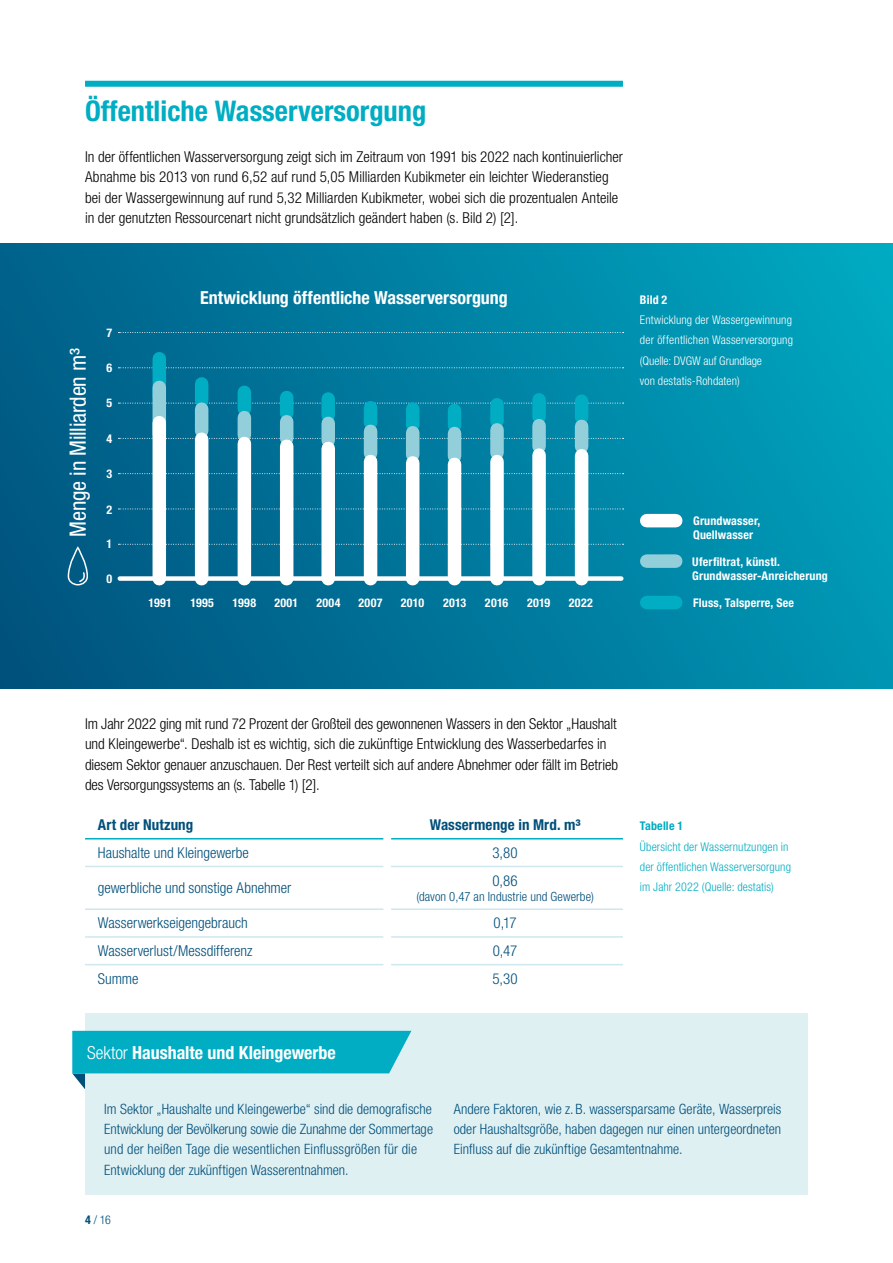
<style>
.page{position:relative;width:893px;height:1263px;background:#fff}
.page>*{position:absolute;margin:0;border:0;box-sizing:border-box;transform-origin:0 0}
.t1{font:700 condensed 28.5px "Helvetica Neue LT Pro";color:#00adc3}
.t2{font:condensed 22.5px "Helvetica Neue LT Pro";letter-spacing:-.01em;color:#fff}
.t3{font:700 condensed 18px "Helvetica Neue LT Pro";color:#fff}
.t4{font:300 condensed 15px/20.2px "Helvetica Neue LT Pro";color:#000}
.t5{font:300 condensed 15px "Helvetica Neue LT Pro";color:#004f7a}
.t6{font:700 condensed 15px "Helvetica Neue LT Pro";letter-spacing:.005em;color:#004f7a}
.t7{font:300 condensed 14.25px/20.2px "Helvetica Neue LT Pro";color:#004f7a}
.t8{font:300 condensed 12.75px "Helvetica Neue LT Pro";letter-spacing:.005em;color:#004f7a}
.t9{font:700 condensed 12px/14.7px "Helvetica Neue LT Pro";letter-spacing:.015em;color:#fff}
.t10{font:300 condensed 12px/20.2px "Helvetica Neue LT Pro";letter-spacing:.01em;color:#fff}
.t11{font:300 condensed 12px/20.2px "Helvetica Neue LT Pro";letter-spacing:.01em;color:#00adc3}
.t12{font:700 condensed 12px "Helvetica Neue LT Pro";letter-spacing:.01em;color:#00adc3}
.t13{font:300 condensed 12px "Helvetica Neue LT Pro";color:#004f7a}
.s1{font-weight:300}
.s2{font-weight:700}
</style>
<div class="page">
<div style="left:0;top:243px;width:893px;height:445px;background:linear-gradient(to right,#035b85,#01a1bc)"></div>
<svg style="left:118px;top:544px;width:506px;height:1px"></svg>
<svg style="left:118px;top:509px;width:506px;height:1px"></svg>
<svg style="left:118px;top:473px;width:506px;height:1px"></svg>
<svg style="left:118px;top:438px;width:506px;height:1px"></svg>
<svg style="left:118px;top:403px;width:506px;height:1px"></svg>
<svg style="left:118px;top:367px;width:506px;height:1px"></svg>
<svg style="left:118px;top:332px;width:506px;height:1px"></svg>
<div style="left:120px;top:576px;width:501px;height:5px;background:#fff"></div>
<div style="left:68px;top:547px;width:20px;height:38px;border:2px solid #fff;border-radius:9px"></div>
<svg style="left:78px;top:571px;width:8px;height:12px"></svg>
<svg style="left:153px;top:359px;width:13px;height:28px"></svg>
<svg style="left:153px;top:387px;width:13px;height:36px"></svg>
<div style="left:153px;top:423px;width:13px;height:156px;background:#fff"></div>
<div style="left:195px;top:384px;width:13px;height:17px;background:#00adc3"></div>
<div style="left:195px;top:409px;width:13px;height:22px;background:#93cfdb"></div>
<div style="left:195px;top:439px;width:13px;height:140px;background:#fff"></div>
<div style="left:238px;top:392px;width:13px;height:17px;background:#00adc3"></div>
<div style="left:280px;top:397px;width:13px;height:16px;background:#00adc3"></div>
<div style="left:321px;top:399px;width:14px;height:16px;background:#00adc3"></div>
<div style="left:364px;top:408px;width:13px;height:15px;background:#00adc3"></div>
<div style="left:406px;top:409px;width:13px;height:16px;background:#00adc3"></div>
<div style="left:448px;top:410px;width:13px;height:15px;background:#00adc3"></div>
<div style="left:490px;top:405px;width:14px;height:16px;background:#00adc3"></div>
<div style="left:532px;top:400px;width:14px;height:17px;background:#00adc3"></div>
<div style="left:238px;top:418px;width:13px;height:17px;background:#93cfdb"></div>
<div style="left:280px;top:422px;width:13px;height:16px;background:#93cfdb"></div>
<div style="left:321px;top:423px;width:14px;height:17px;background:#93cfdb"></div>
<div style="left:364px;top:431px;width:13px;height:22px;background:#93cfdb"></div>
<div style="left:406px;top:433px;width:13px;height:22px;background:#93cfdb"></div>
<div style="left:448px;top:433px;width:13px;height:23px;background:#93cfdb"></div>
<div style="left:490px;top:430px;width:14px;height:23px;background:#93cfdb"></div>
<div style="left:532px;top:426px;width:14px;height:20px;background:#93cfdb"></div>
<div style="left:238px;top:443px;width:13px;height:136px;background:#fff"></div>
<div style="left:280px;top:446px;width:13px;height:133px;background:#fff"></div>
<div style="left:321px;top:448px;width:14px;height:131px;background:#fff"></div>
<div style="left:364px;top:461px;width:13px;height:118px;background:#fff"></div>
<div style="left:406px;top:463px;width:13px;height:116px;background:#fff"></div>
<div style="left:448px;top:464px;width:13px;height:115px;background:#fff"></div>
<div style="left:490px;top:462px;width:14px;height:117px;background:#fff"></div>
<div style="left:532px;top:455px;width:14px;height:124px;background:#fff"></div>
<div style="left:575px;top:401px;width:13px;height:16px;background:#00adc3"></div>
<div style="left:575px;top:426px;width:13px;height:20px;background:#93cfdb"></div>
<div style="left:575px;top:456px;width:13px;height:123px;background:#fff"></div>
<div style="left:647px;top:514px;width:29px;height:13px;background:#fff"></div>
<div style="left:647px;top:554px;width:29px;height:14px;background:#93cfdb"></div>
<div style="left:647px;top:596px;width:29px;height:13px;background:#00adc3"></div>
<div style="left:85px;top:81px;width:538px;height:6px;background:#00adc3"></div>
<div style="left:85px;top:1013px;width:723px;height:182px;background:#dff0f3"></div>
<svg style="left:72px;top:1031px;width:339px;height:58px"></svg>
<hr style="left:85px;top:866px;width:299px;height:1px;background:#cee8ed">
<hr style="left:391px;top:866px;width:232px;height:1px;background:#cee8ed">
<hr style="left:85px;top:908px;width:299px;height:2px;background:#cee8ed">
<hr style="left:391px;top:908px;width:232px;height:2px;background:#cee8ed">
<hr style="left:85px;top:936px;width:299px;height:2px;background:#cee8ed">
<hr style="left:391px;top:936px;width:232px;height:2px;background:#cee8ed">
<hr style="left:85px;top:964px;width:299px;height:1px;background:#cee8ed">
<hr style="left:391px;top:964px;width:232px;height:1px;background:#cee8ed">
<hr style="left:85px;top:838px;width:299px;height:1px;background:#00adc3">
<hr style="left:391px;top:838px;width:232px;height:1px;background:#00adc3">
<h1 class="t1" style="left:85px;top:94px;width:343px">Öffentliche Wasserversorgung</h1>
<p class="t4" style="left:85px;top:147px;width:539px">In der öffentlichen Wasserversorgung zeigt sich im Zeitraum von 1991 bis 2022 nach kontinuierlicher Abnahme bis 2013 von rund 6,52 auf rund 5,05 Milliarden Kubikmeter ein leichter Wiederanstieg bei der Wassergewinnung auf rund 5,32 Milliarden Kubikmeter, wobei sich die prozentualen Anteile in der genutzten Ressourcenart nicht grundsätzlich geändert haben (s. Bild 2) [2].</p>
<h2 class="t2" style="left:65px;top:537px;width:191px;rotate:-90deg">Menge in Milliarden m³</h2>
<p class="t9" style="left:106px;top:325px;width:7px">7</p>
<p class="t9" style="left:106px;top:361px;width:7px">6</p>
<p class="t9" style="left:106px;top:396px;width:7px">5</p>
<p class="t9" style="left:106px;top:431px;width:7px">4</p>
<p class="t9" style="left:106px;top:466px;width:7px">3</p>
<p class="t9" style="left:106px;top:503px;width:7px">2</p>
<p class="t9" style="left:106px;top:537px;width:7px">1</p>
<p class="t9" style="left:106px;top:571px;width:7px">0</p>
<p class="t3" style="left:200px;top:287px;width:309px">Entwicklung öffentliche Wasserversorgung</p>
<p class="t9" style="left:149px;top:595px;width:25px">1991</p>
<p class="t9" style="left:191px;top:595px;width:25px">1995</p>
<p class="t9" style="left:233px;top:595px;width:25px">1998</p>
<p class="t9" style="left:274px;top:595px;width:25px">2001</p>
<p class="t9" style="left:316px;top:595px;width:26px">2004</p>
<p class="t9" style="left:358px;top:595px;width:25px">2007</p>
<p class="t9" style="left:401px;top:595px;width:25px">2010</p>
<p class="t9" style="left:443px;top:595px;width:25px">2013</p>
<p class="t9" style="left:485px;top:595px;width:25px">2016</p>
<p class="t9" style="left:527px;top:595px;width:25px">2019</p>
<p class="t9" style="left:569px;top:595px;width:26px">2022</p>
<p class="t9" style="left:640px;top:292px;width:29px">Bild 2</p>
<p class="t10" style="left:640px;top:310px;width:155px">Entwicklung der Wassergewinnung der öffentlichen Wasserversorgung (Quelle: DVGW auf Grundlage<br>von destatis-Rohdaten)</p>
<p class="t9" style="left:693px;top:513px;width:69px">Grundwasser,<br>Quellwasser</p>
<p class="t9" style="left:692px;top:554px;width:137px">Uferfiltrat, künstl.<br>Grundwasser-Anreicherung</p>
<p class="t9" style="left:693px;top:595px;width:103px">Fluss, Talsperre, See</p>
<p class="t4" style="left:85px;top:714px;width:534px">Im Jahr 2022 ging mit rund 72 Prozent der Großteil des gewonnenen Wassers in den Sektor „Haushalt und Kleingewerbe“. Deshalb ist es wichtig, sich die zukünftige Entwicklung des Wasserbedarfes in diesem Sektor genauer anzuschauen. Der Rest verteilt sich auf andere Abnehmer oder fällt im Betrieb des Versorgungssystems an (s. Tabelle 1) [2].</p>
<p class="t6" style="left:98px;top:816px;width:97px">Art der Nutzung</p>
<p class="t6" style="left:430px;top:816px;width:152px">Wassermenge in Mrd. m³</p>
<p class="t5" style="left:98px;top:844px;width:153px">Haushalte und Kleingewerbe</p>
<p class="t5" style="left:492px;top:844px;width:27px">3,80</p>
<p class="t5" style="left:98px;top:879px;width:195px">gewerbliche und sonstige Abnehmer</p>
<p class="t5" style="left:492px;top:872px;width:27px">0,86</p>
<p class="t8" style="left:416px;top:889px;width:179px">(davon 0,47 an Industrie und Gewerbe)</p>
<p class="t5" style="left:98px;top:914px;width:152px">Wasserwerkseigengebrauch</p>
<p class="t5" style="left:494px;top:914px;width:25px">0,17</p>
<p class="t5" style="left:98px;top:942px;width:156px">Wasserverlust/Messdifferenz</p>
<p class="t5" style="left:493px;top:942px;width:26px">0,47</p>
<p class="t5" style="left:98px;top:970px;width:42px">Summe</p>
<p class="t5" style="left:492px;top:970px;width:27px">5,30</p>
<p class="t12" style="left:640px;top:819px;width:45px">Tabelle 1</p>
<p class="t11" style="left:640px;top:836px;width:153px">Übersicht der Wassernutzungen in der öffentlichen Wasserversorgung im Jahr 2022 (Quelle: destatis)</p>
<p class="t3" style="left:87px;top:1041px;width:250px"><span class="s1">Sektor</span> Haushalte und Kleingewerbe</p>
<p class="t7" style="left:104px;top:1099px;width:330px">Im Sektor „Haushalte und Kleingewerbe“ sind die demografische Entwicklung der Bevölkerung sowie die Zunahme der Sommertage und der heißen Tage die wesentlichen Einflussgrößen für die Entwicklung der zukünftigen Wasserentnahmen.</p>
<p class="t7" style="left:454px;top:1099px;width:329px;text-align:justify">Andere Faktoren, wie z.B. wassersparsame Geräte, Wasserpreis oder Haushaltsgröße, haben dagegen nur einen untergeordneten Einfluss auf die zukünftige Gesamtentnahme.</p>
<p class="t13" style="left:85px;top:1212px;width:28px"><span class="s2">4</span> / 16</p>
</div>
